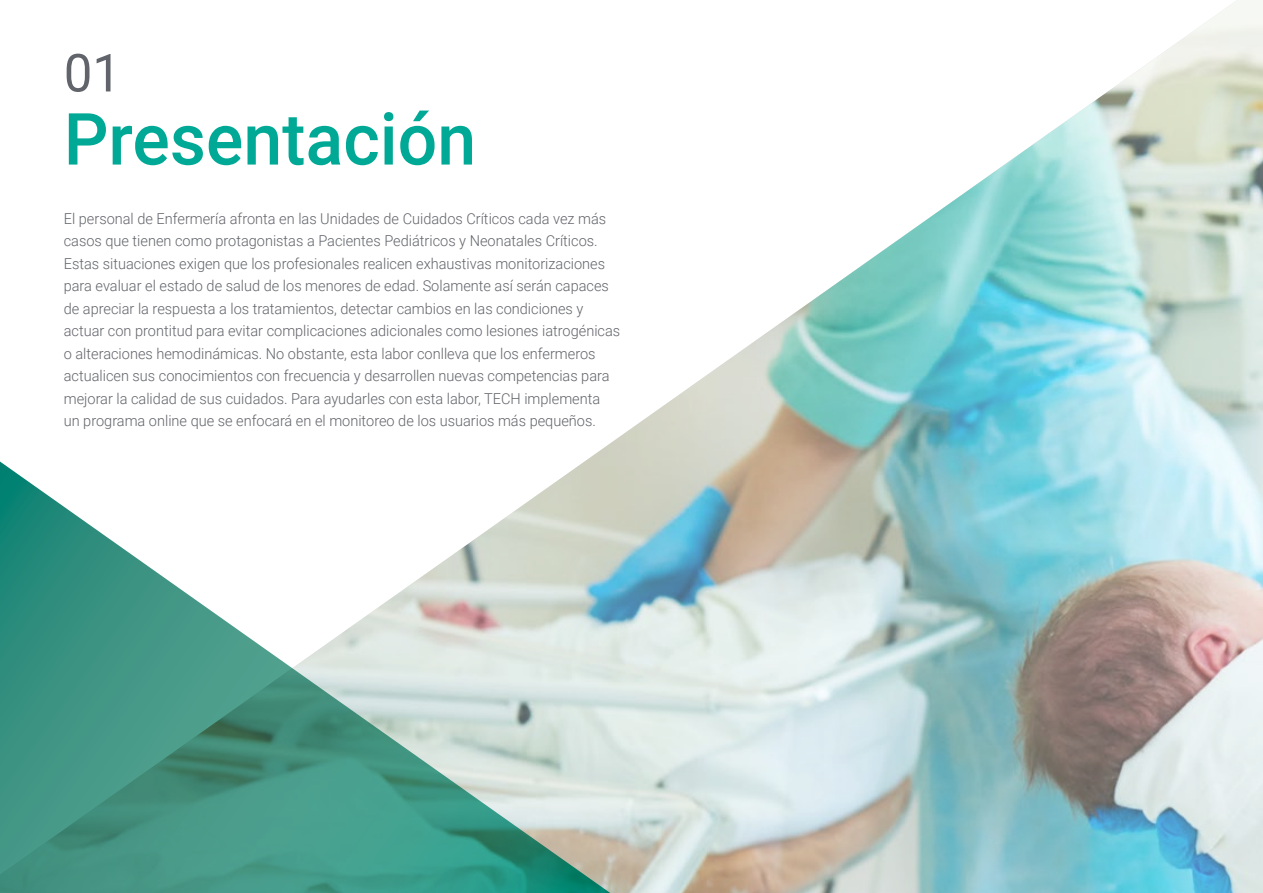
<style>
.page{position:relative;width:1263px;height:893px;background:#fff}
.page>*{position:absolute;margin:0;border:0;box-sizing:border-box;transform-origin:0 0}
.t1{font:500 72px "Roboto";color:#00a996}
.t2{font:52.5px "Roboto";color:#61646a}
.t3{font:300 15px/22.5px "Roboto";color:#61646a}
</style>
<div class="page">
<img style="left:607px;top:0;width:656px;height:893px">
<svg style="left:0;top:446px;width:640px;height:447px"></svg>
<h2 class="t2" style="left:64px;top:36px;width:59px">01</h2>
<h1 class="t1" style="left:64px;top:89px;width:414px">Presentación</h1>
<p class="t3" style="left:64px;top:207px;width:558px">El personal de Enfermería afronta en las Unidades de Cuidados Críticos cada vez más casos que tienen como protagonistas a Pacientes Pediátricos y Neonatales Críticos.<br>Estas situaciones exigen que los profesionales realicen exhaustivas monitorizaciones para evaluar el estado de salud de los menores de edad. Solamente así serán capaces de apreciar la respuesta a los tratamientos, detectar cambios en las condiciones y actuar con prontitud para evitar complicaciones adicionales como lesiones iatrogénicas o alteraciones hemodinámicas. No obstante, esta labor conlleva que los enfermeros actualicen sus conocimientos con frecuencia y desarrollen nuevas competencias para mejorar la calidad de sus cuidados. Para ayudarles con esta labor, TECH implementa<br>un programa online que se enfocará en el monitoreo de los usuarios más pequeños.</p>
</div>
